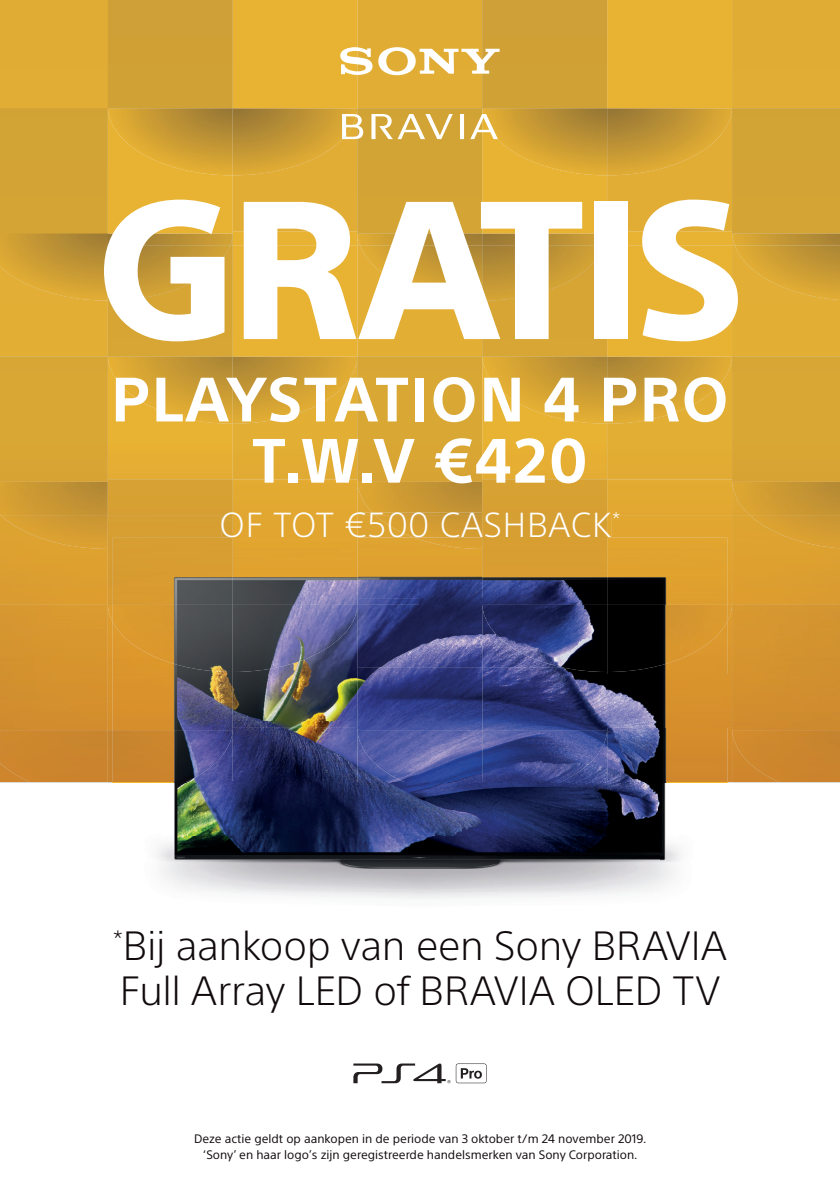
<style>
.page{position:relative;width:840px;height:1191px;background:#fff}
.page>*{position:absolute;margin:0;border:0;box-sizing:border-box;transform-origin:0 0}
.t1{font:800 192px "SST";letter-spacing:-.04em;color:#fff}
.t2{font:700 61.2px/61.2px "SST";letter-spacing:.025em;color:#fff;text-align:center}
.t3{font:300 40px/45.4px "SST";letter-spacing:-.005em;color:#110a0c}
.t4{font:300 34px "SST";letter-spacing:.025em;color:#fff}
.t5{font:12px/16px "SST";color:#110a0c;text-align:center}
</style>
<div class="page">
<div style="left:232px;top:175px;width:125px;height:56px;background:#e2ad34"></div>
<div style="left:607px;top:175px;width:124px;height:56px;background:#e2ad34"></div>
<img style="left:0;top:0;width:108px;height:266px">
<div style="left:357px;top:0;width:125px;height:108px;background:#e1ac34"></div>
<div style="left:731px;top:0;width:108px;height:108px;background:#e1ac34"></div>
<img style="left:108px;top:231px;width:249px;height:14px">
<img style="left:108px;top:0;width:124px;height:233px">
<img style="left:108px;top:108px;width:249px;height:67px">
<div style="left:232px;top:0;width:125px;height:108px;background:#e8b232"></div>
<img style="left:482px;top:231px;width:249px;height:14px">
<img style="left:357px;top:108px;width:125px;height:204px">
<img style="left:482px;top:0;width:125px;height:233px">
<img style="left:482px;top:108px;width:249px;height:67px">
<div style="left:606px;top:0;width:125px;height:108px;background:#e8b232"></div>
<img style="left:731px;top:108px;width:108px;height:137px">
<div style="left:232px;top:424px;width:125px;height:55px;background:#e2ad34"></div>
<div style="left:607px;top:424px;width:124px;height:55px;background:#e2ad34"></div>
<img style="left:0;top:266px;width:108px;height:516px">
<div style="left:357px;top:312px;width:125px;height:44px;background:#e3ae34"></div>
<div style="left:731px;top:245px;width:108px;height:111px;background:#e3ae34"></div>
<div style="left:108px;top:424px;width:124px;height:55px;background:#e6b032"></div>
<img style="left:232px;top:356px;width:125px;height:68px">
<img style="left:108px;top:245px;width:124px;height:179px">
<div style="left:232px;top:245px;width:125px;height:111px;background:#e8b232"></div>
<img style="left:108px;top:245px;width:122px;height:56px">
<img style="left:357px;top:356px;width:125px;height:156px">
<div style="left:482px;top:424px;width:125px;height:55px;background:#e6b032"></div>
<img style="left:607px;top:356px;width:124px;height:68px">
<img style="left:482px;top:245px;width:125px;height:179px">
<div style="left:606px;top:245px;width:125px;height:111px;background:#e8b232"></div>
<img style="left:360px;top:245px;width:244px;height:56px">
<img style="left:731px;top:356px;width:108px;height:249px">
<img style="left:734px;top:245px;width:105px;height:55px">
<div style="left:108px;top:479px;width:124px;height:126px;background:#d7a033"></div>
<div style="left:232px;top:479px;width:125px;height:33px;background:#e2aa32"></div>
<div style="left:482px;top:479px;width:124px;height:33px;background:#d7a133"></div>
<div style="left:606px;top:479px;width:125px;height:58px;background:#e2a831"></div>
<img style="left:232px;top:512px;width:374px;height:26px">
<img style="left:0;top:763px;width:30px;height:19px">
<img style="left:1px;top:516px;width:107px;height:33px">
<img style="left:750px;top:516px;width:89px;height:32px">
<img style="left:108px;top:730px;width:5px;height:52px">
<img style="left:108px;top:622px;width:5px;height:108px">
<img style="left:108px;top:605px;width:5px;height:17px">
<img style="left:726px;top:605px;width:113px;height:177px">
<img style="left:606px;top:537px;width:125px;height:84px">
<img style="left:372px;top:512px;width:234px;height:4px">
<svg style="left:221px;top:512px;width:11px;height:4px"></svg>
<svg style="left:606px;top:512px;width:4px;height:4px"></svg>
<img style="left:375px;top:516px;width:235px;height:21px">
<img style="left:221px;top:516px;width:136px;height:21px">
<svg style="left:340px;top:47px;width:32px;height:28px"></svg>
<svg style="left:378px;top:47px;width:121px;height:28px"></svg>
<svg style="left:342px;top:114px;width:155px;height:25px"></svg>
<img style="left:158px;top:783px;width:523px;height:116px">
<img style="left:113px;top:782px;width:613px;height:1px">
<img style="left:357px;top:538px;width:125px;height:60px">
<img style="left:357px;top:598px;width:62px;height:7px">
<img style="left:419px;top:598px;width:63px;height:7px">
<img style="left:232px;top:672px;width:125px;height:56px">
<img style="left:414px;top:538px;width:68px;height:11px">
<img style="left:232px;top:728px;width:125px;height:54px">
<img style="left:113px;top:672px;width:119px;height:110px">
<img style="left:113px;top:538px;width:244px;height:134px">
<img style="left:607px;top:672px;width:119px;height:110px">
<img style="left:606px;top:730px;width:1px;height:51px">
<img style="left:232px;top:538px;width:125px;height:67px">
<img style="left:357px;top:605px;width:125px;height:177px">
<img style="left:482px;top:730px;width:124px;height:52px">
<img style="left:482px;top:672px;width:125px;height:58px">
<img style="left:482px;top:538px;width:244px;height:134px">
<img style="left:606px;top:538px;width:120px;height:67px">
<svg style="left:353px;top:1063px;width:133px;height:20px"></svg>
<h1 class="t1" style="left:94px;top:157px;width:652px">GRATIS</h1>
<h2 class="t2" style="left:111px;top:368px;width:619px">PLAYSTATION 4 PRO<br>T.W.V €420</h2>
<h3 class="t4" style="left:219px;top:505px;width:402px">OF TOT €500 CASHBACK<sup>*</sup></h3>
<h3 class="t3" style="left:113px;top:922px;width:614px"><sup>*</sup>Bij aankoop van een Sony BRAVIA<br>Full Array LED of BRAVIA OLED TV</h3>
<p class="t5" style="left:194px;top:1130px;width:453px">Deze actie geldt op aankopen in de periode van 3 oktober t/m 24 november 2019. ‘Sony’ en haar logo’s zijn geregistreerde handelsmerken van Sony Corporation.</p>
</div>
